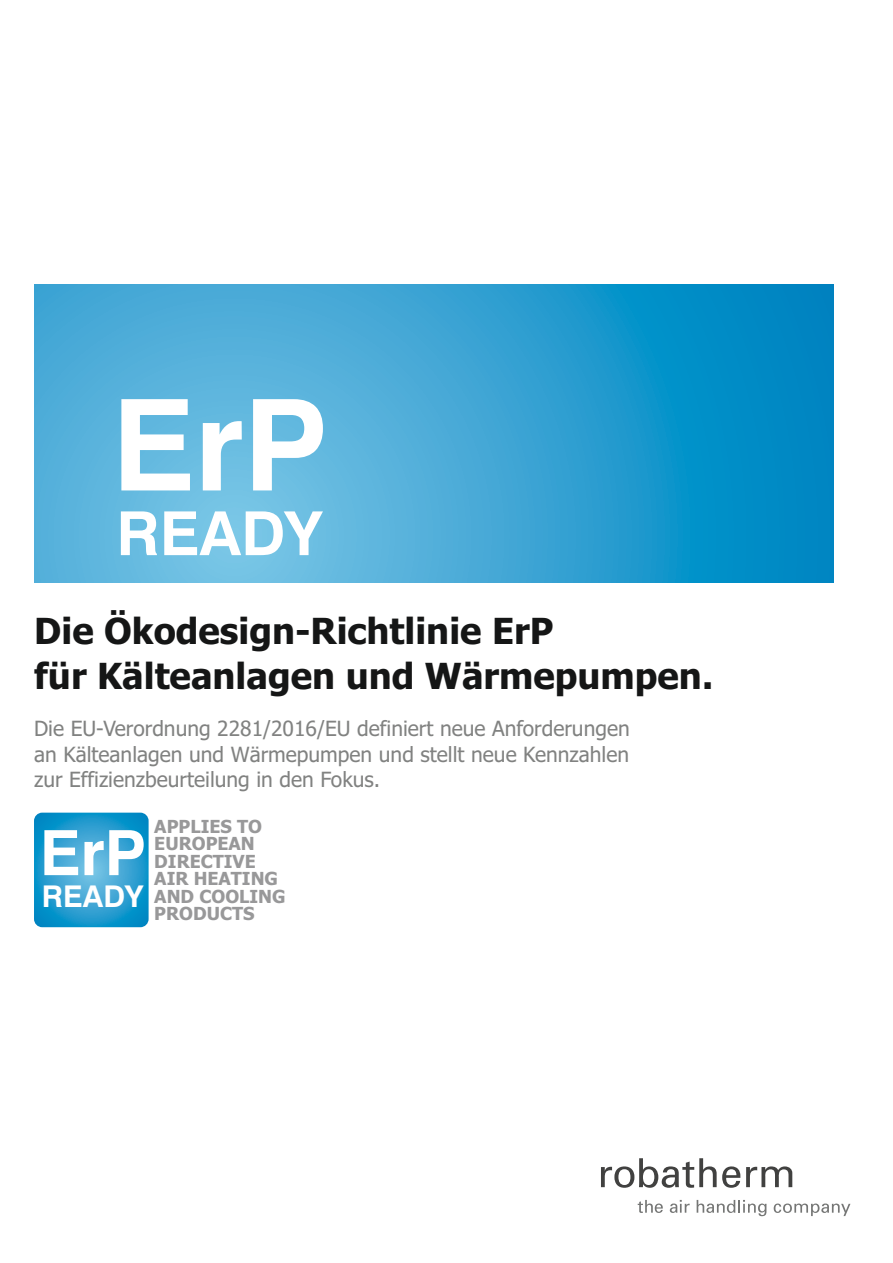
<style>
.page{position:relative;width:893px;height:1263px;background:#fff}
.page>*{position:absolute;margin:0;border:0;box-sizing:border-box;transform-origin:0 0}
.t1{font:700 127.05px "Swiss 721 BT";color:#fff}
.t2{font:700 62.55px "Swiss 721 BT";color:#fff}
.t3{font:700 60.75px "Swiss 721 BT";color:#fff}
.t4{font:700 36px/45.9px "Tahoma";color:#151616}
.t5{font:700 30px "Swiss 721 BT";color:#fff}
.t6{font:21px/25.3px "Tahoma";color:#818281;text-align:justify}
.t7{font:700 18px/17.4px "Tahoma";color:#989899}
</style>
<div class="page">
<svg style="left:34px;top:285px;width:799px;height:298px;background:#3ba5d4"></svg>
<svg style="left:601px;top:1158px;width:139px;height:30px"></svg>
<svg style="left:746px;top:1166px;width:46px;height:21px"></svg>
<svg style="left:638px;top:1200px;width:25px;height:13px"></svg>
<svg style="left:670px;top:1200px;width:20px;height:13px"></svg>
<svg style="left:697px;top:1200px;width:70px;height:16px"></svg>
<svg style="left:774px;top:1203px;width:76px;height:13px"></svg>
<svg style="left:34px;top:813px;width:115px;height:114px;background:#2c9fd0"></svg>
<h1 class="t1" style="left:112px;top:394px;width:218px">ErP</h1>
<h3 class="t3" style="left:116px;top:509px;width:207px">READY</h3>
<h3 class="t4" style="left:34px;top:610px;width:681px">Die Ökodesign-Richtlinie ErP<br>für Kälteanlagen und Wärmepumpen.</h3>
<p class="t6" style="left:34px;top:718px;width:597px">Die EU-Verordnung 2281/2016/EU definiert neue Anforderungen an Kälteanlagen und Wärmepumpen und stellt neue Kennzahlen zur Effizienzbeurteilung in den Fokus.</p>
<h2 class="t2" style="left:40px;top:827px;width:108px">ErP</h2>
<p class="t7" style="left:154px;top:819px;width:133px">APPLIES TO<br>EUROPEAN<br>DIRECTIVE<br>AIR HEATING<br>AND COOLING<br>PRODUCTS</p>
<h3 class="t5" style="left:42px;top:884px;width:103px">READY</h3>
</div>
